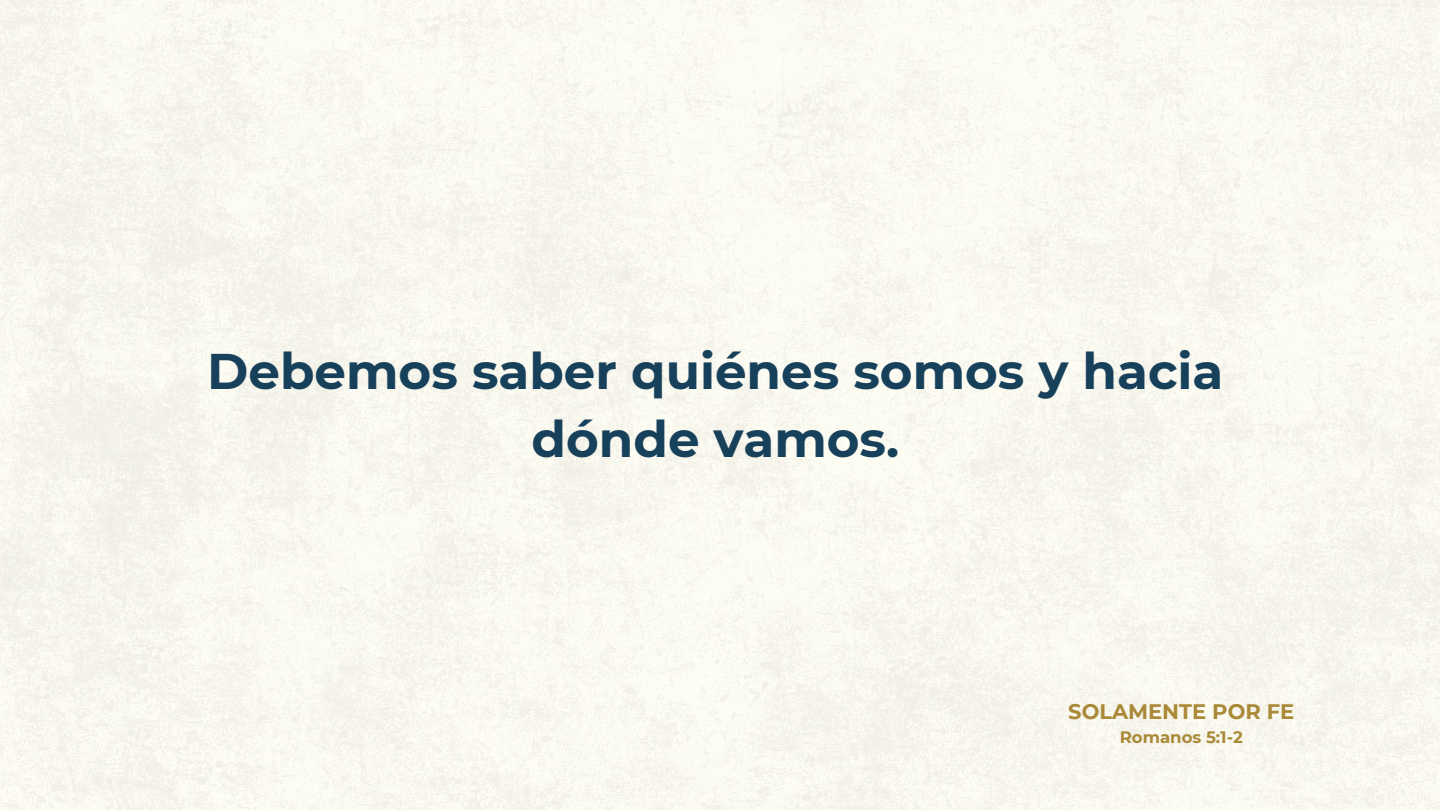
<style>
.page{position:relative;width:1440px;height:810px;background:#faf8ef}
.page>*{position:absolute;margin:0;border:0;box-sizing:border-box;transform-origin:0 0}
.t1{font:700 50px/67.5px "Montserrat";color:#17405b;text-align:center}
.t2{font:700 21px "Montserrat";color:#aa8938}
.t3{font:700 16.5px "Montserrat";color:#aa8938}
</style>
<div class="page">
<p class="t1" style="left:207px;top:335px;width:1018px">Debemos saber quiénes somos y hacia dónde vamos.</p>
<p class="t2" style="left:1068px;top:696px;width:228px">SOLAMENTE POR FE</p>
<p class="t3" style="left:1120px;top:725px;width:125px">Romanos 5:1-2</p>
</div>
